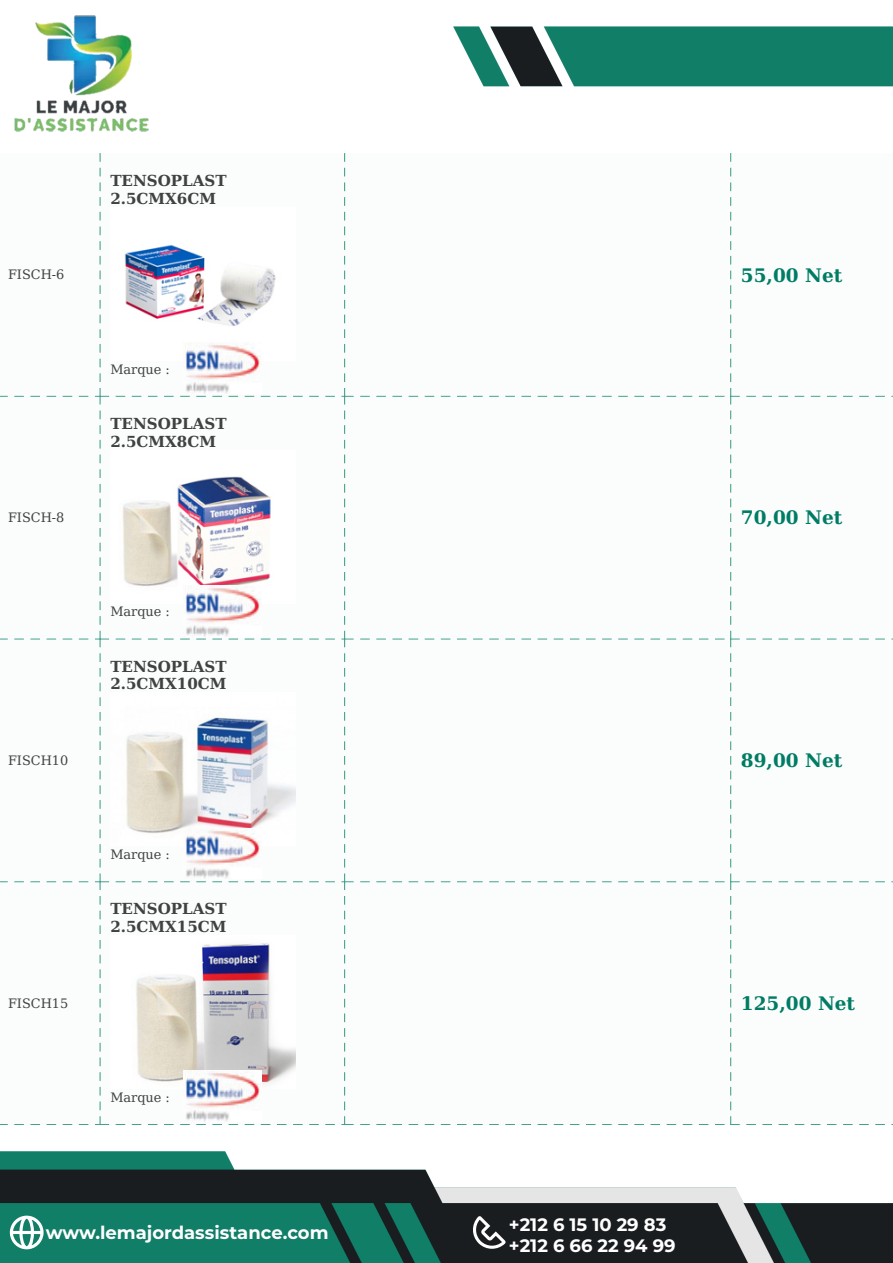
<style>
.page{position:relative;width:893px;height:1263px;background:#fff}
.page>*{position:absolute;margin:0;border:0;box-sizing:border-box;transform-origin:0 0}
.t1{font:700 18.6px "DejaVu Serif Condensed";color:#007c64;scale:1.1 1}
.t2{font:700 18px/21.6px "Montserrat";color:#fff}
.t3{font:700 15.3px/17.7px "DejaVu Serif Condensed";color:#414042;scale:1.1 1}
.t4{font:13.05px "DejaVu Serif Condensed";color:#414042;scale:1.1 1}
</style>
<div class="page">
<img style="left:0;top:15px;width:893px;height:1248px">
<svg style="left:10px;top:1215px;width:34px;height:34px"></svg>
<svg style="left:471px;top:1216px;width:35px;height:33px"></svg>
<p class="t4" style="left:8px;top:265px;width:53px">FISCH-6</p>
<p class="t4" style="left:8px;top:508px;width:53px">FISCH-8</p>
<p class="t4" style="left:8px;top:750px;width:56px">FISCH10</p>
<p class="t4" style="left:8px;top:993px;width:56px">FISCH15</p>
<p class="t3" style="left:110px;top:171px;width:107px">TENSOPLAST<br>2.5CMX6CM</p>
<p class="t4" style="left:110px;top:359px;width:56px">Marque :</p>
<p class="t3" style="left:110px;top:414px;width:107px">TENSOPLAST<br>2.5CMX8CM</p>
<p class="t4" style="left:110px;top:602px;width:56px">Marque :</p>
<p class="t3" style="left:110px;top:657px;width:107px">TENSOPLAST<br>2.5CMX10CM</p>
<p class="t4" style="left:110px;top:845px;width:56px">Marque :</p>
<p class="t3" style="left:110px;top:900px;width:107px">TENSOPLAST<br>2.5CMX15CM</p>
<p class="t4" style="left:110px;top:1087px;width:56px">Marque :</p>
<p class="t2" style="left:46px;top:1221px;width:284px">www.lemajordassistance.com</p>
<p class="t2" style="left:509px;top:1212px;width:168px">+212 6 15 10 29 83 +212 6 66 22 94 99</p>
<p class="t1" style="left:741px;top:260px;width:94px">55,00 Net</p>
<p class="t1" style="left:741px;top:503px;width:94px">70,00 Net</p>
<p class="t1" style="left:741px;top:746px;width:94px">89,00 Net</p>
<p class="t1" style="left:741px;top:988px;width:105px">125,00 Net</p>
</div>
